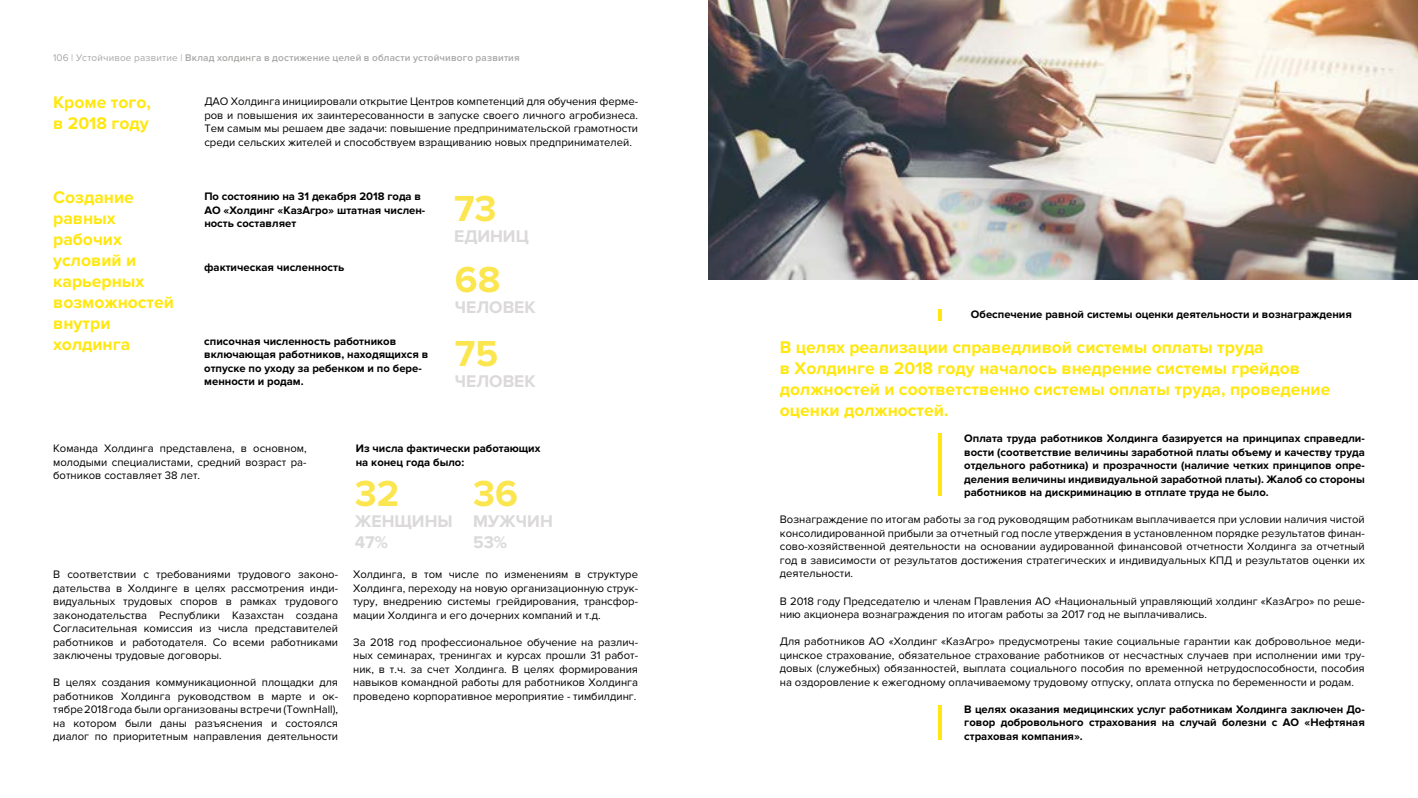
<style>
.page{position:relative;width:1418px;height:798px;background:#fff}
.page>*{position:absolute;margin:0;border:0;box-sizing:border-box;transform-origin:0 0}
.t1{font:700 37.5px "Proxima Nova";color:#fbe650}
.t2{font:700 17.5px/21px "Proxima Nova";color:#ffe70f}
.t3{font:700 17.5px/21px "Proxima Nova";color:#dbd9da}
.t4{font:11.25px/13.5px "Proxima Nova";color:#000;text-align:justify}
.t5{font:700 11.25px/13.5px "Proxima Nova";color:#000}
.t6{font:600 10px "Proxima Nova";letter-spacing:.015em;color:#a8a8a7}
.s1{font-weight:400}
</style>
<div class="page">
<svg style="left:938px;top:309px;width:3px;height:11px"></svg>
<svg style="left:938px;top:433px;width:3px;height:63px"></svg>
<svg style="left:938px;top:705px;width:3px;height:34px"></svg>
<img style="left:709px;top:0;width:708px;height:279px">
<p class="t6" style="left:53px;top:52px;width:468px"><span class="s1">106 | Устойчивое развитие |</span> Вклад холдинга в достижение целей в области устойчивого развития</p>
<h2 class="t2" style="left:53px;top:92px;width:99px">Кроме того, в 2018 году</h2>
<p class="t4" style="left:204px;top:95px;width:435px">ДАО Холдинга инициировали открытие Центров компетенций для обучения ферме&shy;ров и повышения их заинтересованности в запуске своего личного агробизнеса.<br>Тем самым мы решаем две задачи: повышение предпринимательской грамотности среди сельских жителей и способствуем взращиванию новых предпринимателей.</p>
<h2 class="t2" style="left:53px;top:187px;width:122px">Создание равных рабочих условий и карьерных возможностей внутри холдинга</h2>
<p class="t5" style="left:204px;top:190px;width:222px">По состоянию на 31 декабря 2018 года в<br>АО «Холдинг «КазАгро» штатная числен&shy;ность составляет</p>
<p class="t5" style="left:204px;top:260px;width:142px">фактическая численность</p>
<p class="t5" style="left:204px;top:334px;width:225px">списочная численность работников включающая работников, находящихся в отпуске по уходу за ребенком и по бере&shy;менности и родам.</p>
<h1 class="t1" style="left:454px;top:186px;width:44px">73</h1>
<h2 class="t3" style="left:454px;top:226px;width:76px">ЕДИНИЦ</h2>
<h1 class="t1" style="left:455px;top:257px;width:47px">68</h1>
<h2 class="t3" style="left:455px;top:296px;width:82px">ЧЕЛОВЕК</h2>
<h1 class="t1" style="left:455px;top:331px;width:45px">75</h1>
<h2 class="t3" style="left:455px;top:370px;width:82px">ЧЕЛОВЕК</h2>
<p class="t4" style="left:53px;top:441px;width:255px">Команда Холдинга представлена, в основном, молодыми специалистами, средний возраст ра&shy;ботников составляет 38 лет.</p>
<p class="t4" style="left:53px;top:567px;width:286px">В соответствии с требованиями трудового законо&shy;дательства в Холдинге в целях рассмотрения инди&shy;видуальных трудовых споров в рамках трудового законодательства Республики Казахстан создана Согласительная комиссия из числа представителей работников и работодателя. Со всеми работниками заключены трудовые договоры.</p>
<p class="t4" style="left:53px;top:675px;width:286px">В целях создания коммуникационной площадки для работников Холдинга руководством в марте и ок&shy;тябре 2018 года были организованы встречи (TownHall), на котором были даны разъяснения и состоялся диалог по приоритетным направления деятельности</p>
<p class="t5" style="left:356px;top:442px;width:186px">Из числа фактически работающих на конец года было:</p>
<h1 class="t1" style="left:355px;top:471px;width:46px">32</h1>
<h2 class="t3" style="left:355px;top:511px;width:99px">ЖЕНЩИНЫ<br>47%</h2>
<h1 class="t1" style="left:473px;top:471px;width:46px">36</h1>
<h2 class="t3" style="left:473px;top:511px;width:81px">МУЖЧИН<br>53%</h2>
<p class="t4" style="left:353px;top:567px;width:286px">Холдинга, в том числе по изменениям в структуре Холдинга, переходу на новую организационную струк&shy;туру, внедрению системы грейдирования, трансфор&shy;мации Холдинга и его дочерних компаний и т.д.</p>
<p class="t4" style="left:353px;top:635px;width:286px">За 2018 год профессиональное обучение на различ&shy;ных семинарах, тренингах и курсах прошли 31 работ&shy;ник, в т.ч. за счет Холдинга. В целях формирования навыков командной работы для работников Холдинга проведено корпоративное мероприятие - тимбилдинг.</p>
<p class="t5" style="left:970px;top:307px;width:382px">Обеспечение равной системы оценки деятельности и вознаграждения</p>
<h2 class="t2" style="left:780px;top:336px;width:552px">В целях реализации справедливой системы оплаты труда<br>в Холдинге в 2018 году началось внедрение системы грейдов должностей и соответственно системы оплаты труда, проведение оценки должностей.</h2>
<p class="t5" style="left:964px;top:432px;width:402px;text-align:justify">Оплата труда работников Холдинга базируется на принципах справедли&shy;вости (соответствие величины заработной платы объему и качеству труда отдельного работника) и прозрачности (наличие четких принципов опре&shy;деления величины индивидуальной заработной платы). Жалоб со стороны работников на дискриминацию в отплате труда не было.</p>
<p class="t4" style="left:780px;top:513px;width:586px">Вознаграждение по итогам работы за год руководящим работникам выплачивается при условии наличия чистой консолидированной прибыли за отчетный год после утверждения в установленном порядке результатов финан&shy;сово-хозяйственной деятельности на основании аудированной финансовой отчетности Холдинга за отчетный год в зависимости от результатов достижения стратегических и индивидуальных КПД и результатов оценки их деятельности.</p>
<p class="t4" style="left:780px;top:594px;width:586px">В 2018 году Председателю и членам Правления АО «Национальный управляющий холдинг «КазАгро» по реше&shy;нию акционера вознаграждения по итогам работы за 2017 год не выплачивались.</p>
<p class="t4" style="left:780px;top:634px;width:586px">Для работников АО «Холдинг «КазАгро» предусмотрены такие социальные гарантии как добровольное меди&shy;цинское страхование, обязательное страхование работников от несчастных случаев при исполнении ими тру&shy;довых (служебных) обязанностей, выплата социального пособия по временной нетрудоспособности, пособия на оздоровление к ежегодному оплачиваемому трудовому отпуску, оплата отпуска по беременности и родам.</p>
<p class="t5" style="left:964px;top:702px;width:402px;text-align:justify">В целях оказания медицинских услуг работникам Холдинга заключен До&shy;говор добровольного страхования на случай болезни с АО «Нефтяная страховая компания».</p>
</div>
